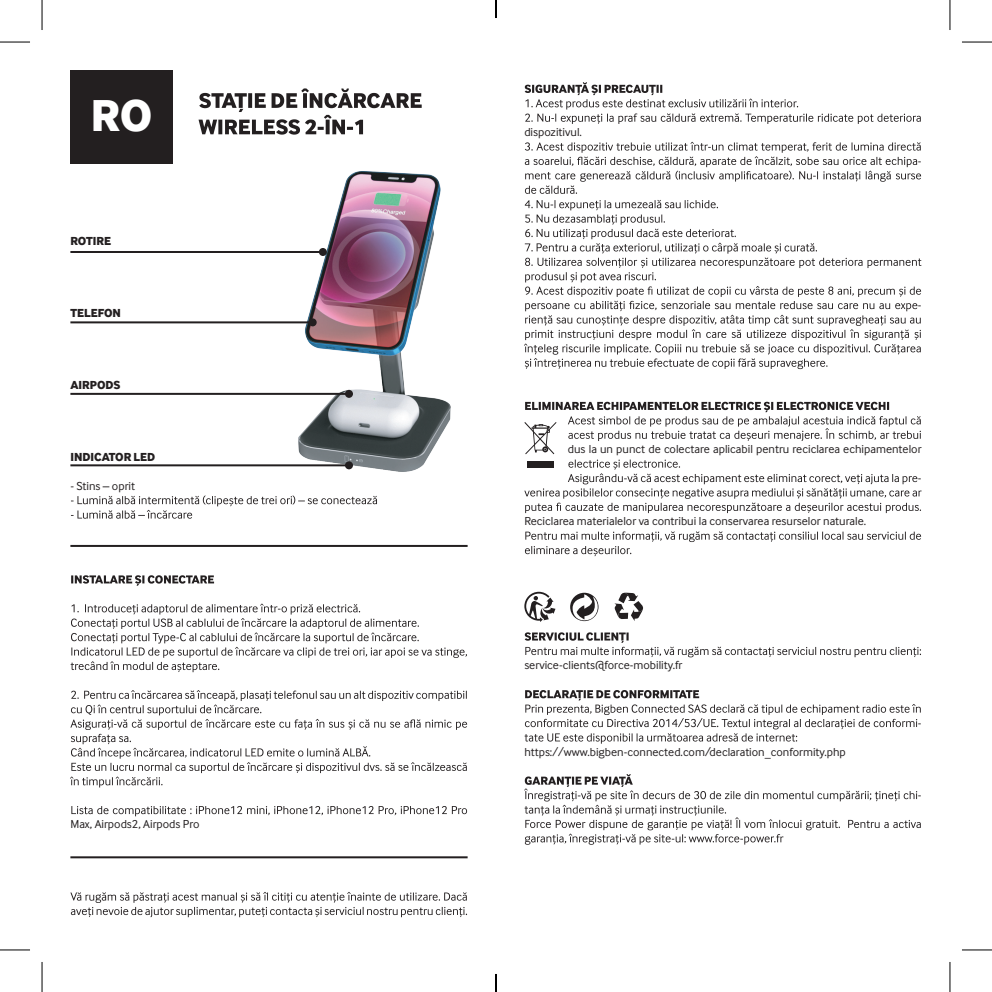
<style>
.page{position:relative;width:992px;height:992px;background:#fff}
.page>*{position:absolute;margin:0;border:0;box-sizing:border-box;transform-origin:0 0}
.t1{font:800 46px "Inter Face";color:#fff}
.t2{font:12px "Inter Face";color:#231f20}
.t3{font:800 12px "Inter Face";color:#231f20}
</style>
<div class="page">
<svg style="left:71px;top:575px;width:143px;height:10px"></svg>
<svg style="left:71px;top:603px;width:396px;height:69px"></svg>
<svg style="left:70px;top:690px;width:397px;height:97px"></svg>
<svg style="left:71px;top:806px;width:396px;height:10px"></svg>
<svg style="left:70px;top:892px;width:397px;height:24px"></svg>
<div style="left:70px;top:70px;width:103px;height:94px;background:#231f20"></div>
<svg style="left:71px;top:495px;width:306px;height:23px"></svg>
<img style="left:276px;top:171px;width:175px;height:301px">
<hr style="left:70px;top:251px;width:253px;height:2px;background:#231f20">
<div style="left:319px;top:248px;width:8px;height:8px;background:#231f20;border-radius:50%"></div>
<hr style="left:70px;top:321px;width:242px;height:2px;background:#231f20">
<div style="left:308px;top:318px;width:8px;height:8px;background:#231f20;border-radius:50%"></div>
<hr style="left:70px;top:393px;width:279px;height:2px;background:#231f20">
<div style="left:345px;top:390px;width:8px;height:8px;background:#231f20;border-radius:50%"></div>
<hr style="left:70px;top:464px;width:279px;height:2px;background:#231f20">
<div style="left:345px;top:461px;width:8px;height:8px;background:#231f20;border-radius:50%"></div>
<svg style="left:198px;top:88px;width:223px;height:46px"></svg>
<svg style="left:524px;top:82px;width:396px;height:42px"></svg>
<svg style="left:524px;top:142px;width:396px;height:52px"></svg>
<svg style="left:524px;top:200px;width:397px;height:169px"></svg>
<svg style="left:524px;top:401px;width:397px;height:112px"></svg>
<svg style="left:524px;top:531px;width:396px;height:25px"></svg>
<svg style="left:524px;top:632px;width:396px;height:25px"></svg>
<svg style="left:524px;top:690px;width:396px;height:53px"></svg>
<svg style="left:524px;top:774px;width:396px;height:70px"></svg>
<hr style="left:70px;top:856px;width:397px;height:2px;background:#231f20">
<hr style="left:70px;top:544px;width:397px;height:2px;background:#231f20">
<svg style="left:570px;top:592px;width:29px;height:30px"></svg>
<svg style="left:614px;top:592px;width:29px;height:29px"></svg>
<svg style="left:524px;top:591px;width:31px;height:31px"></svg>
<hr style="left:0;top:42px;width:30px;height:1px;background:#000">
<hr style="left:961px;top:42px;width:30px;height:1px;background:#000">
<hr style="left:0;top:949px;width:30px;height:1px;background:#000">
<hr style="left:961px;top:949px;width:30px;height:1px;background:#000">
<hr style="left:42px;top:0;width:1px;height:30px;background:#000">
<hr style="left:42px;top:961px;width:1px;height:30px;background:#000">
<hr style="left:949px;top:0;width:1px;height:30px;background:#000">
<hr style="left:949px;top:961px;width:1px;height:30px;background:#000">
<svg style="left:495px;top:0;width:1px;height:18px"></svg>
<svg style="left:495px;top:974px;width:1px;height:17px"></svg>
<h1 class="t1" style="left:91px;top:88px;width:63px">RO</h1>
<p class="t3" style="left:70px;top:233px;width:42px">ROTIRE</p>
<p class="t3" style="left:70px;top:305px;width:52px">TELEFON</p>
<p class="t3" style="left:70px;top:377px;width:52px">AIRPODS</p>
<p class="t3" style="left:70px;top:449px;width:86px">INDICATOR LED</p>
<p class="t2" style="left:70px;top:478px;width:66px">- Stins – oprit</p>
<p class="t2" style="left:70px;top:817px;width:131px">Max, Airpods2, Airpods Pro</p>
<p class="t2" style="left:524px;top:125px;width:59px">dispozitivul.</p>
<p class="t2" style="left:917px;top:154px;width:5px">-</p>
<p class="t2" style="left:917px;top:298px;width:5px">-</p>
<p class="t2" style="left:567px;top:442px;width:355px">dus la un punct de colectare aplicabil pentru reciclarea echipamentelor</p>
<p class="t2" style="left:917px;top:471px;width:5px">-</p>
<p class="t2" style="left:524px;top:514px;width:343px">Reciclarea materialelor va contribui la conservarea resurselor naturale.</p>
<p class="t2" style="left:524px;top:658px;width:159px">service-clients@force-mobility.fr</p>
<p class="t2" style="left:524px;top:744px;width:323px">https://www.bigben-connected.com/declaration_conformity.php</p>
<p class="t2" style="left:917px;top:716px;width:5px">-</p>
<p class="t2" style="left:917px;top:788px;width:5px">-</p>
</div>
